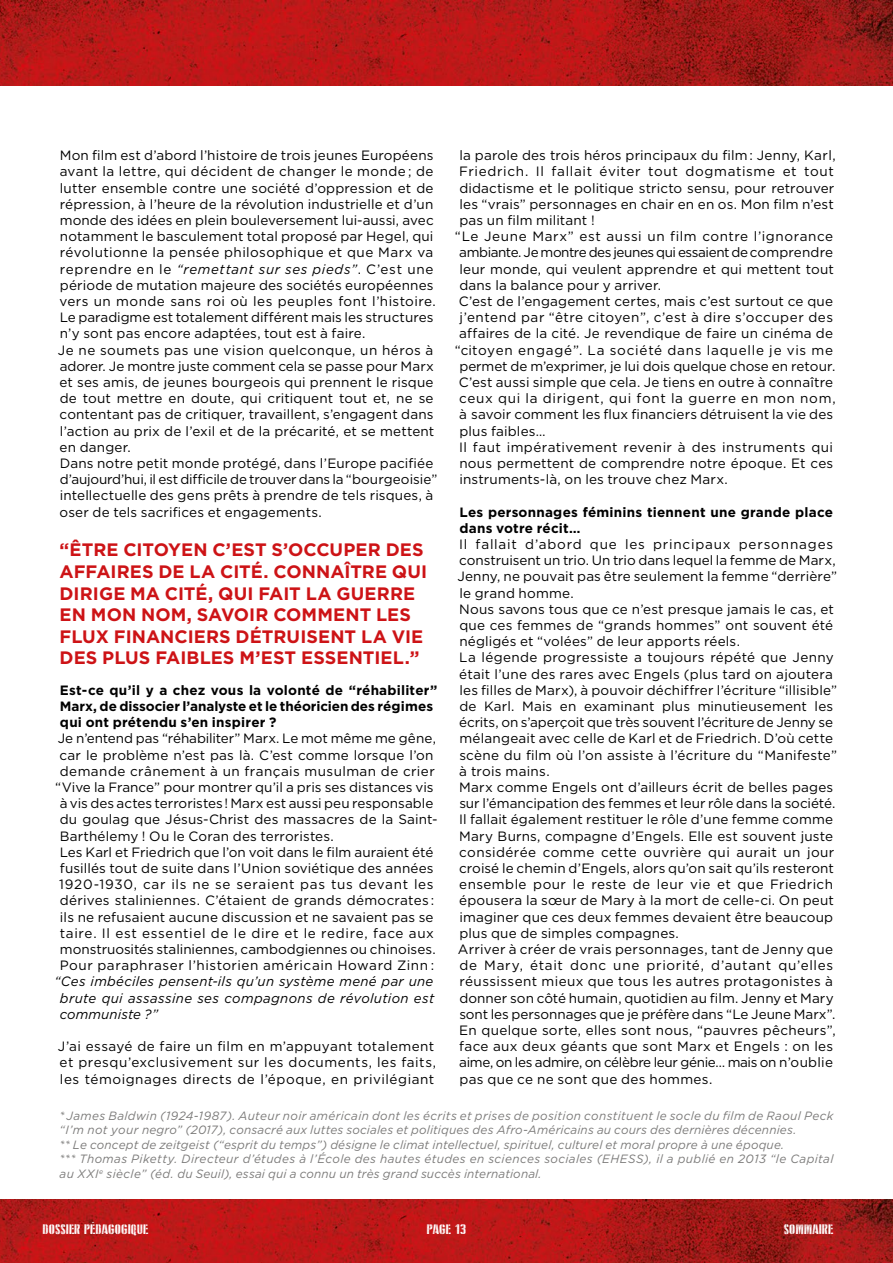
<style>
.page{position:relative;width:893px;height:1263px;background:#fff}
.page>*{position:absolute;margin:0;border:0;box-sizing:border-box;transform-origin:0 0}
.t1{font:700 18px/21.6px "Gotham";letter-spacing:.005em;color:#cd1316}
.t2{font:15px "D Day Stencil";letter-spacing:.005em;color:#fff}
.t3{font:13.5px/16.2px "Gotham";letter-spacing:.015em;color:#000}
.t4{font:700 13.5px/16.2px "Gotham";letter-spacing:.015em;color:#000}
.t5{font:13.5px/16.2px "Gotham";letter-spacing:.035em;color:#000}
.t6{font:13.5px "Gotham";letter-spacing:.05em;color:#000}
.t7{font:13.5px "Gotham";letter-spacing:.04em;color:#000}
.t8{font:italic 13.5px/16.2px "Gotham";letter-spacing:.03em;color:#000;text-align:justify}
.t9{font:13.5px "Gotham";letter-spacing:-.005em;color:#000}
.t10{font:13.5px "Gotham";letter-spacing:-.03em;color:#000}
.t11{font:13.5px "Gotham";letter-spacing:.06em;color:#000}
.t12{font:italic 12px/14.4px "Gotham";letter-spacing:.02em;color:#7b7a79}
.s1{font-style:italic}
</style>
<div class="page">
<img style="left:0;top:0;width:893px;height:85px">
<img style="left:0;top:1199px;width:893px;height:64px">
<p class="t3" style="left:58px;top:147px;width:381px">Mon film est d’abord l’histoire de trois jeunes Européens avant la lettre, qui décident de changer le monde ; de lutter ensemble contre une société d’oppression et de répression, à l’heure de la révolution industrielle et d’un monde des idées en plein bouleversement lui-aussi, avec notamment le basculement total proposé par Hegel, qui révolutionne la pensée philosophique et que Marx va reprendre en le <span class="s1">“remettant sur ses pieds”</span>. C’est une période de mutation majeure des sociétés européennes vers un monde sans roi où les peuples font l’histoire.<br>Le paradigme est totalement différent mais les structures n’y sont pas encore adaptées, tout est à faire.<br>Je ne soumets pas une vision quelconque, un héros à adorer. Je montre juste comment cela se passe pour Marx et ses amis, de jeunes bourgeois qui prennent le risque de tout mettre en doute, qui critiquent tout et, ne se contentant pas de critiquer, travaillent, s’engagent dans l’action au prix de l’exil et de la précarité, et se mettent en danger.<br>Dans notre petit monde protégé, dans l’Europe pacifiée d’aujourd’hui, il est difficile de trouver dans la “bourgeoisie” intellectuelle des gens prêts à prendre de tels risques, à oser de tels sacrifices et engagements.</p>
<h1 class="t1" style="left:60px;top:539px;width:369px">“ÊTRE CITOYEN C’EST S’OCCUPER DES AFFAIRES DE LA CITÉ. CONNAÎTRE QUI DIRIGE MA CITÉ, QUI FAIT LA GUERRE EN MON NOM, SAVOIR COMMENT LES FLUX FINANCIERS DÉTRUISENT LA VIE DES PLUS FAIBLES M’EST ESSENTIEL.”</h1>
<p class="t4" style="left:60px;top:681px;width:379px">Est-ce qu’il y a chez vous la volonté de “réhabiliter”<br>Marx, de dissocier l’analyste et le théoricien des régimes qui ont prétendu s’en inspirer ?</p>
<p class="t9" style="left:58px;top:731px;width:380px">Je n’entend pas “réhabiliter” Marx. Le mot même me gêne,</p>
<p class="t3" style="left:60px;top:746px;width:375px">car le problème n’est pas là. C’est comme lorsque l’on</p>
<p class="t5" style="left:60px;top:763px;width:377px">demande crânement à un français musulman de crier</p>
<p class="t3" style="left:55px;top:779px;width:380px">“Vive la France” pour montrer qu’il a pris ses distances vis</p>
<p class="t3" style="left:60px;top:795px;width:375px">à vis des actes terroristes! Marx est aussi peu responsable</p>
<p class="t3" style="left:60px;top:811px;width:379px">du goulag que Jésus-Christ des massacres de la Saint-</p>
<p class="t3" style="left:60px;top:827px;width:276px">Barthélemy ! Ou le Coran des terroristes.</p>
<p class="t3" style="left:60px;top:844px;width:375px">Les Karl et Friedrich que l’on voit dans le film auraient été</p>
<p class="t3" style="left:60px;top:860px;width:375px">fusillés tout de suite dans l’Union soviétique des années</p>
<p class="t6" style="left:59px;top:877px;width:376px">1920-1930, car ils ne se seraient pas tus devant les</p>
<p class="t3" style="left:60px;top:892px;width:376px">dérives staliniennes. C’étaient de grands démocrates :</p>
<p class="t3" style="left:60px;top:908px;width:375px">ils ne refusaient aucune discussion et ne savaient pas se</p>
<p class="t6" style="left:60px;top:925px;width:376px">taire. Il est essentiel de le dire et le redire, face aux</p>
<p class="t3" style="left:60px;top:941px;width:377px">monstruosités staliniennes, cambodgiennes ou chinoises.</p>
<p class="t7" style="left:60px;top:958px;width:376px">Pour paraphraser l’historien américain Howard Zinn :</p>
<p class="t8" style="left:60px;top:973px;width:376px;text-indent:-5px">“Ces imbéciles pensent-ils qu’un système mené par une brute qui assassine ses compagnons de révolution est communiste ?”</p>
<p class="t5" style="left:58px;top:1038px;width:380px">J’ai essayé de faire un film en m’appuyant totalement et presqu’exclusivement sur les documents, les faits, les témoignages directs de l’époque, en privilégiant</p>
<p class="t3" style="left:459px;top:147px;width:378px">la parole des trois héros principaux du film: Jenny, Karl,</p>
<p class="t6" style="left:459px;top:164px;width:376px">Friedrich. Il fallait éviter tout dogmatisme et tout</p>
<p class="t3" style="left:459px;top:179px;width:377px">didactisme et le politique stricto sensu, pour retrouver</p>
<p class="t3" style="left:459px;top:196px;width:376px">les “vrais” personnages en chair en en os. Mon film n’est</p>
<p class="t3" style="left:459px;top:212px;width:137px">pas un film militant !</p>
<p class="t7" style="left:455px;top:229px;width:380px">“Le Jeune Marx” est aussi un film contre l’ignorance</p>
<p class="t10" style="left:459px;top:245px;width:375px">ambiante. Je montre des jeunes qui essaient de comprendre</p>
<p class="t3" style="left:459px;top:260px;width:376px">leur monde, qui veulent apprendre et qui mettent tout</p>
<p class="t3" style="left:459px;top:277px;width:203px">dans la balance pour y arriver.</p>
<p class="t3" style="left:459px;top:293px;width:376px">C’est de l’engagement certes, mais c’est surtout ce que</p>
<p class="t7" style="left:459px;top:310px;width:375px">j’entend par “être citoyen”, c’est à dire s’occuper des</p>
<p class="t3" style="left:459px;top:325px;width:375px">affaires de la cité. Je revendique de faire un cinéma de</p>
<p class="t11" style="left:455px;top:342px;width:380px">“citoyen engagé”. La société dans laquelle je vis me</p>
<p class="t9" style="left:459px;top:358px;width:377px">permet de m’exprimer, je lui dois quelque chose en retour.</p>
<p class="t3" style="left:459px;top:374px;width:376px">C’est aussi simple que cela. Je tiens en outre à connaître</p>
<p class="t6" style="left:459px;top:391px;width:378px">ceux qui la dirigent, qui font la guerre en mon nom,</p>
<p class="t3" style="left:459px;top:406px;width:375px">à savoir comment les flux financiers détruisent la vie des</p>
<p class="t3" style="left:459px;top:422px;width:88px">plus faibles…</p>
<p class="t3" style="left:459px;top:439px;width:375px">Il faut impérativement revenir à des instruments qui</p>
<p class="t3" style="left:459px;top:455px;width:375px">nous permettent de comprendre notre époque. Et ces</p>
<p class="t3" style="left:459px;top:471px;width:270px">instruments-là, on les trouve chez Marx.</p>
<p class="t4" style="left:459px;top:503px;width:375px">Les personnages féminins tiennent une grande place dans votre récit…</p>
<p class="t3" style="left:457px;top:536px;width:381px">Il fallait d’abord que les principaux personnages construisent un trio. Un trio dans lequel la femme de Marx, Jenny, ne pouvait pas être seulement la femme “derrière” le grand homme.<br>Nous savons tous que ce n’est presque jamais le cas, et que ces femmes de “grands hommes” ont souvent été négligés et “volées” de leur apports réels.<br>La légende progressiste a toujours répété que Jenny était l’une des rares avec Engels (plus tard on ajoutera les filles de Marx), à pouvoir déchiffrer l’écriture “illisible” de Karl. Mais en examinant plus minutieusement les écrits, on s’aperçoit que très souvent l’écriture de Jenny se mélangeait avec celle de Karl et de Friedrich. D’où cette scène du film où l’on assiste à l’écriture du “Manifeste” à trois mains.<br>Marx comme Engels ont d’ailleurs écrit de belles pages sur l’émancipation des femmes et leur rôle dans la société.<br>Il fallait également restituer le rôle d’une femme comme Mary Burns, compagne d’Engels. Elle est souvent juste considérée comme cette ouvrière qui aurait un jour croisé le chemin d’Engels, alors qu’on sait qu’ils resteront ensemble pour le reste de leur vie et que Friedrich épousera la sœur de Mary à la mort de celle-ci. On peut imaginer que ces deux femmes devaient être beaucoup plus que de simples compagnes.<br>Arriver à créer de vrais personnages, tant de Jenny que de Mary, était donc une priorité, d’autant qu’elles réussissent mieux que tous les autres protagonistes à donner son côté humain, quotidien au film. Jenny et Mary sont les personnages que je préfère dans “Le Jeune Marx”.<br>En quelque sorte, elles sont nous, “pauvres pêcheurs”, face aux deux géants que sont Marx et Engels : on les aime, on les admire, on célèbre leur génie… mais on n’oublie pas que ce ne sont que des hommes.</p>
<p class="t12" style="left:60px;top:1108px;width:775px">* James Baldwin (1924-1987). Auteur noir américain dont les écrits et prises de position constituent le socle du film de Raoul Peck “I’m not your negro” (2017), consacré aux luttes sociales et politiques des Afro-Américains au cours des dernières décennies.<br>** Le concept de zeitgeist (“esprit du temps”) désigne le climat intellectuel, spirituel, culturel et moral propre à une époque.<br>*** Thomas Piketty. Directeur d’études à l’École des hautes études en sciences sociales (EHESS), il a publié en 2013 “le Capital au XXI<sup>e</sup> siècle” (éd. du Seuil), essai qui a connu un très grand succès international.</p>
<p class="t2" style="left:43px;top:1221px;width:108px">DOSSIER PÉDAGOGIQUE</p>
<p class="t2" style="left:426px;top:1221px;width:41px">PAGE 13</p>
<p class="t2" style="left:784px;top:1221px;width:51px">SOMMAIRE</p>
</div>
